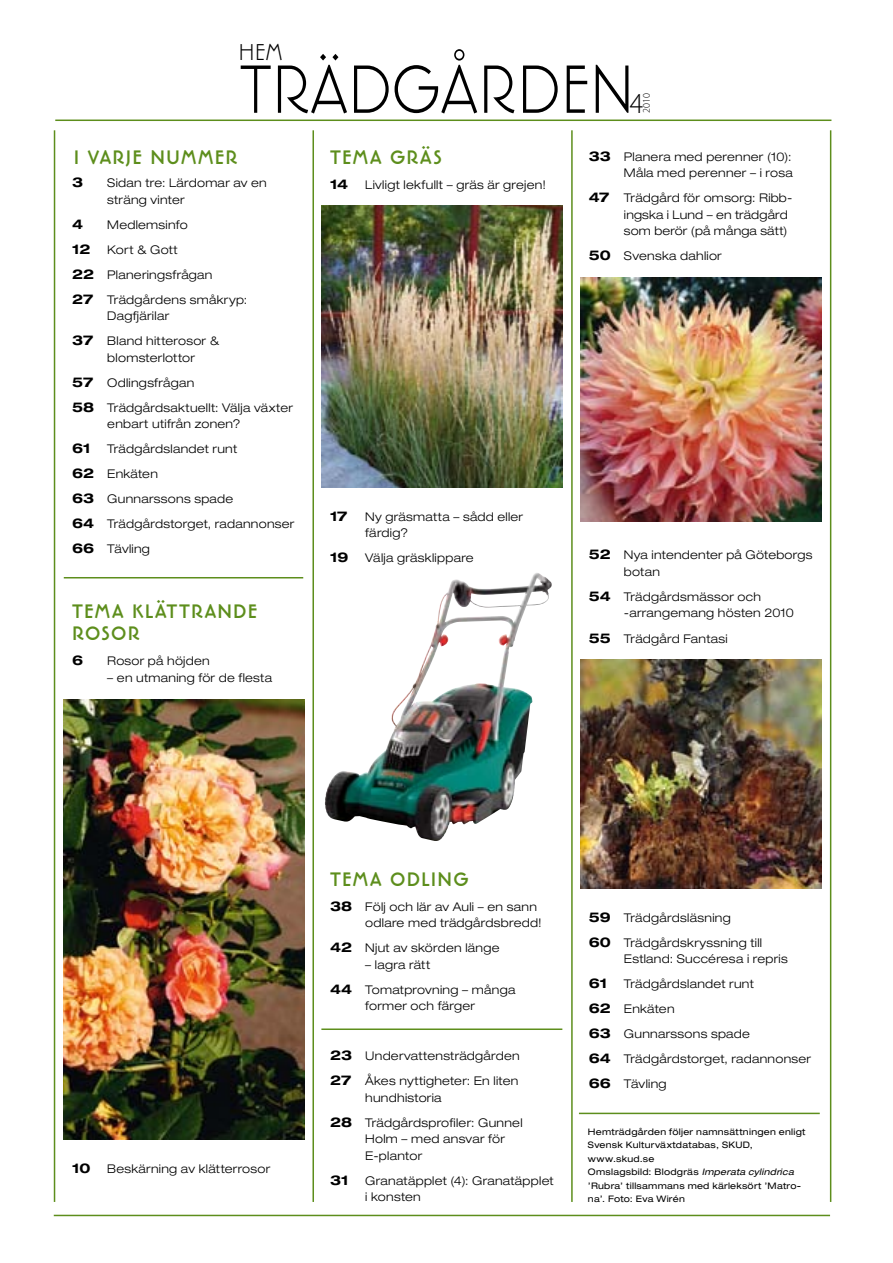
<style>
.page{position:relative;width:893px;height:1263px;background:#fff}
.page>*{position:absolute;margin:0;border:0;box-sizing:border-box;transform-origin:0 0}
.t1{font:300 83.55px "Linotype Banjoman Text";color:#000;scale:.91 1}
.t2{font:300 29.1px "Myriad Pro";color:#000;scale:.95 1}
.t3{font:300 28.05px "Linotype Banjoman Text";color:#000}
.t4{font:700 24px/22.5px "Linotype Banjoman";letter-spacing:.05em;color:#5d8e1c}
.t5{font:700 expanded 13.5px "Helvetica Neue LT";color:#000}
.t6{font:300 expanded 12px/25px "Helvetica Neue LT";letter-spacing:.025em;color:#000}
.t7{font:300 10.05px "Myriad Pro";color:#000}
.t8{font:expanded 9px/13.5px "Helvetica Neue LT";letter-spacing:.03em;color:#000}
.s1{font-weight:700;font-size:13.5px}
.s2{font-style:italic}
</style>
<div class="page">
<hr style="left:54px;top:130px;width:1px;height:1072px;background:#5d8e1c">
<hr style="left:55px;top:120px;width:776px;height:1px;background:#5d8e1c">
<hr style="left:312px;top:130px;width:2px;height:1072px;background:#5d8e1c">
<hr style="left:571px;top:130px;width:2px;height:1072px;background:#5d8e1c">
<hr style="left:830px;top:130px;width:1px;height:1072px;background:#5d8e1c">
<hr style="left:579px;top:1113px;width:241px;height:1px;background:#5d8e1c">
<hr style="left:54px;top:1215px;width:776px;height:1px;background:#5d8e1c">
<hr style="left:64px;top:577px;width:239px;height:1px;background:#5d8e1c">
<img style="left:64px;top:700px;width:241px;height:439px">
<hr style="left:321px;top:1028px;width:241px;height:2px;background:#5d8e1c">
<img style="left:322px;top:205px;width:240px;height:282px">
<img style="left:325px;top:573px;width:211px;height:248px">
<img style="left:580px;top:277px;width:241px;height:245px">
<img style="left:580px;top:659px;width:241px;height:229px">
<h3 class="t3" style="left:239px;top:38px;width:46px">hem</h3>
<h1 class="t1" style="left:239px;top:47px;width:435px">TRÄDGÅRDEN</h1>
<h2 class="t2" style="left:630px;top:87px;width:16px">4</h2>
<p class="t7" style="left:641px;top:113px;width:21px;rotate:-90deg">2010</p>
<h3 class="t4" style="left:74px;top:146px;width:165px">I varje nummer</h3>
<p class="t5" style="left:72px;top:174px;width:13px">3</p>
<p class="t6" style="left:107px;top:175px;width:161px;line-height:16.5px">Sidan tre: Lärdomar av en sträng vinter</p>
<p class="t5" style="left:72px;top:215px;width:13px">4</p>
<p class="t6" style="left:107px;top:212px;width:82px">Medlemsinfo</p>
<p class="t5" style="left:72px;top:240px;width:20px">12</p>
<p class="t6" style="left:72px;top:237px;width:176px;text-indent:35px">Kort &amp; Gott<br><span class="s1">22</span> Planeringsfrågan<br><span class="s1">27</span> Trädgårdens småkryp:</p>
<p class="t6" style="left:72px;top:303px;width:148px;text-indent:35px">Dagfjärilar<br><span class="s1">37</span> Bland hitterosor &amp;</p>
<p class="t6" style="left:72px;top:345px;width:222px;text-indent:35px">blomsterlottor<br><span class="s1">57</span> Odlingsfrågan<br><span class="s1">58</span> Trädgårdsaktuellt: Välja växter</p>
<p class="t6" style="left:72px;top:411px;width:224px;text-indent:35px">enbart utifrån zonen?<br><span class="s1">61</span> Trädgårdslandet runt<br><span class="s1">62</span> Enkäten<br><span class="s1">63</span> Gunnarssons spade<br><span class="s1">64</span> Trädgårdstorget, radannonser<br><span class="s1">66</span> Tävling</p>
<h3 class="t4" style="left:72px;top:600px;width:187px">Tema Klättrande rosor</h3>
<p class="t5" style="left:72px;top:652px;width:13px">6</p>
<p class="t6" style="left:107px;top:648px;width:104px">Rosor på höjden</p>
<p class="t6" style="left:107px;top:665px;width:166px">– en utmaning för de flesta</p>
<h3 class="t4" style="left:330px;top:147px;width:113px">Tema Gräs</h3>
<p class="t5" style="left:330px;top:176px;width:19px">14</p>
<p class="t6" style="left:365px;top:172px;width:182px">Livligt lekfullt – gräs är grejen!</p>
<p class="t5" style="left:330px;top:508px;width:19px">17</p>
<p class="t6" style="left:365px;top:508px;width:159px;line-height:16.5px">Ny gräsmatta – sådd eller färdig?</p>
<p class="t6" style="left:330px;top:545px;width:145px"><span class="s1">19</span> Välja gräsklippare</p>
<p class="t6" style="left:589px;top:148px;width:205px;line-height:16.5px;text-align:right"><span class="s1">33</span> Planera med perenner (10):<br>Måla med perenner – i rosa</p>
<p class="t6" style="left:624px;top:189px;width:170px;line-height:16.5px;text-indent:-35px"><span class="s1">47</span> Trädgård för omsorg: Ribb&shy;ingska i Lund – en trädgård som berör (på många sätt)</p>
<p class="t6" style="left:589px;top:243px;width:134px"><span class="s1">50</span> Svenska dahlior</p>
<p class="t6" style="left:624px;top:547px;width:190px;line-height:16.5px;text-indent:-35px"><span class="s1">52</span> Nya intendenter på Göteborgs botan</p>
<p class="t6" style="left:624px;top:588px;width:171px;line-height:16.5px;text-indent:-35px"><span class="s1">54</span> Trädgårdsmässor och -arrangemang hösten 2010</p>
<p class="t6" style="left:589px;top:625px;width:140px"><span class="s1">55</span> Trädgård Fantasi</p>
<p class="t6" style="left:72px;top:1156px;width:199px"><span class="s1">10</span> Beskärning av klätterrosor</p>
<h3 class="t4" style="left:330px;top:868px;width:138px">Tema Odling</h3>
<p class="t6" style="left:365px;top:898px;width:178px;line-height:16.5px;text-indent:-35px"><span class="s1">38</span> Följ och lär av Auli – en sann odlare med trädgårdsbredd!</p>
<p class="t6" style="left:330px;top:935px;width:171px"><span class="s1">42</span> Njut av skörden länge</p>
<p class="t6" style="left:330px;top:952px;width:187px;text-indent:35px">– lagra rätt<br><span class="s1">44</span> Tomatprovning – många</p>
<p class="t6" style="left:365px;top:993px;width:111px">former och färger</p>
<p class="t6" style="left:330px;top:1043px;width:191px"><span class="s1">23</span> Undervattensträdgården<br><span class="s1">27</span> Åkes nyttigheter: En liten</p>
<p class="t6" style="left:330px;top:1085px;width:194px;text-indent:35px">hundhistoria<br><span class="s1">28</span> Trädgårdsprofiler: Gunnel</p>
<p class="t6" style="left:365px;top:1130px;width:141px;line-height:16.5px">Holm – med ansvar för<br>E-plantor</p>
<p class="t6" style="left:365px;top:1172px;width:190px;line-height:16.5px;text-indent:-35px"><span class="s1">31</span> Granatäpplet (4): Granatäpplet i konsten</p>
<p class="t6" style="left:589px;top:905px;width:175px"><span class="s1">59</span> Trädgårdsläsning<br><span class="s1">60</span> Trädgårdskryssning till</p>
<p class="t6" style="left:589px;top:946px;width:224px;text-indent:35px">Estland: Succéresa i repris<br><span class="s1">61</span> Trädgårdslandet runt<br><span class="s1">62</span> Enkäten<br><span class="s1">63</span> Gunnarssons spade<br><span class="s1">64</span> Trädgårdstorget, radannonser<br><span class="s1">66</span> Tävling</p>
<p class="t8" style="left:588px;top:1125px;width:219px">Hemträdgården följer namnsättningen enligt Svensk Kulturväxtdatabas, SKUD, www.skud.se<br>Omslagsbild: Blodgräs <span class="s2">Imperata cylindrica </span>’Rubra’ tillsammans med kärleksört ’Matro&shy;na’. Foto: Eva Wirén</p>
</div>
